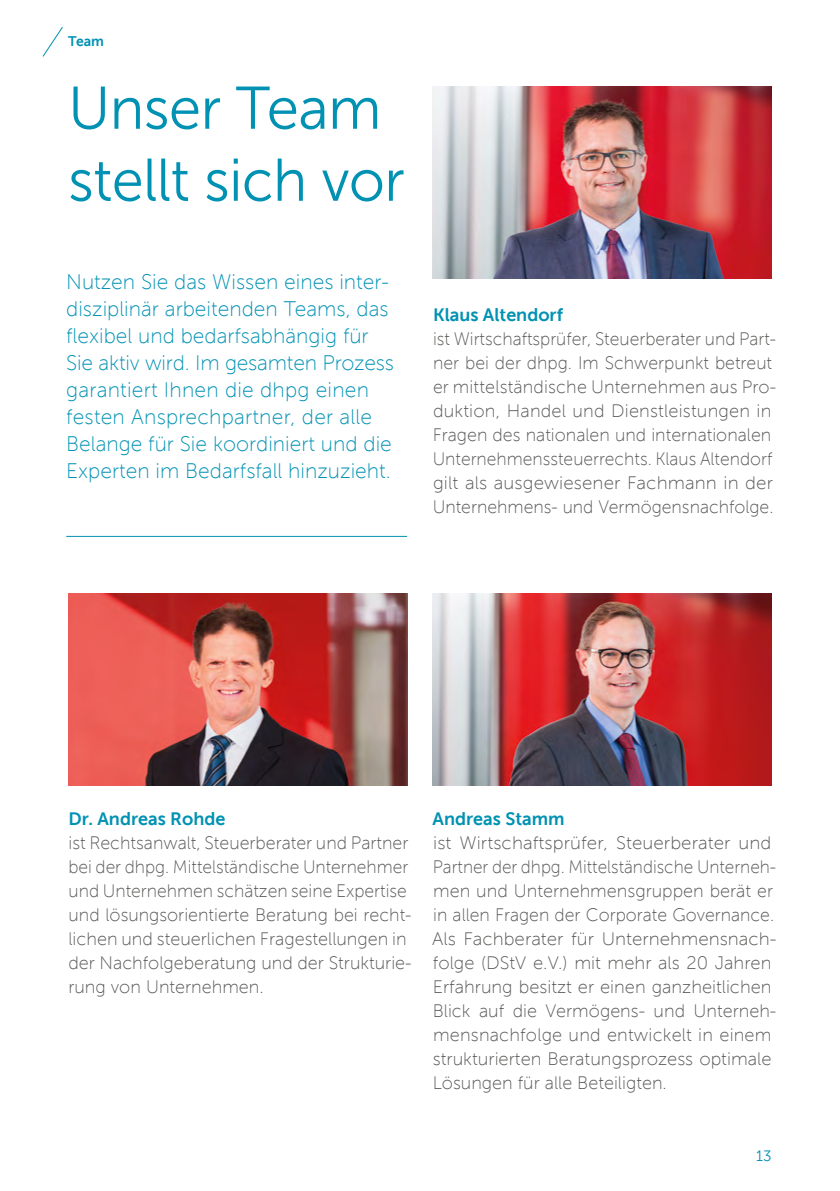
<style>
.page{position:relative;width:840px;height:1191px;background:#fff}
.page>*{position:absolute;margin:0;border:0;box-sizing:border-box;transform-origin:0 0}
.t1{font:700 60px/72px "Museofordhpg";letter-spacing:-.01em;color:#0091b3}
.t2{font:21px/27px "Museofordhpg";color:#0091b3}
.t3{font:18px/24px "Museofordhpg";color:#575756}
.t4{font:18px/24px "Museofordhpg";color:#575756;scale:1.04 1}
.t5{font:800 18px "Museofordhpg";color:#0091b3}
.t6{font:700 15px "Museofordhpg";color:#0091b3}
.t7{font:800 14px "Museofordhpg";color:#0091b3}
</style>
<div class="page">
<img style="left:432px;top:86px;width:339px;height:192px">
<img style="left:432px;top:593px;width:339px;height:192px">
<hr style="left:66px;top:536px;width:341px;height:1px;background:#0091b3">
<img style="left:68px;top:593px;width:339px;height:192px">
<svg style="left:42px;top:27px;width:21px;height:30px"></svg>
<p class="t7" style="left:68px;top:34px;width:37px">Team</p>
<h1 class="t1" style="left:68px;top:73px;width:338px">Unser Team stellt sich vor</h1>
<p class="t2" style="left:66px;top:268px;width:329px">Nutzen Sie das Wissen eines inter&shy;disziplinär arbeitenden Teams, das flexibel und bedarfsabhängig für Sie aktiv wird. Im gesamten Prozess garantiert Ihnen die dhpg einen festen Ansprechpartner, der alle Belange für Sie koordiniert und die Experten im Bedarfsfall hinzuzieht.</p>
<p class="t5" style="left:433px;top:304px;width:131px">Klaus Altendorf</p>
<p class="t3" style="left:432px;top:327px;width:345px">ist Wirtschaftsprüfer, Steuerberater und Part&shy;ner bei der dhpg. Im Schwerpunkt betreut er mittelständische Unternehmen aus Pro&shy;duktion, Handel und Dienstleistungen in Fragen des nationalen und internationalen Unternehmenssteuerrechts. Klaus Altendorf gilt als ausgewiesener Fachmann in der Unternehmens- und Vermögensnachfolge.</p>
<p class="t5" style="left:68px;top:808px;width:158px">Dr. Andreas Rohde</p>
<p class="t3" style="left:68px;top:831px;width:344px">ist Rechtsanwalt, Steuerberater und Partner bei der dhpg. Mittelständische Unternehmer und Unternehmen schätzen seine Expertise und lösungsorientierte Beratung bei recht&shy;lichen und steuerlichen Fragestellungen in der Nachfolgeberatung und der Strukturie&shy;rung von Unternehmen.</p>
<p class="t5" style="left:432px;top:808px;width:133px">Andreas Stamm</p>
<p class="t4" style="left:432px;top:831px;width:332px">ist Wirtschaftsprüfer, Steuerberater und Partner der dhpg. Mittelständische Unterneh&shy;men und Unternehmensgruppen berät er in allen Fragen der Corporate Governance.<br>Als Fachberater für Unternehmensnach&shy;folge (DStV e. V.) mit mehr als 20 Jahren Erfahrung besitzt er einen ganzheitlichen Blick auf die Vermögens- und Unterneh&shy;mensnachfolge und entwickelt in einem strukturierten Beratungsprozess optimale Lösungen für alle Beteiligten.</p>
<p class="t6" style="left:755px;top:1147px;width:17px">13</p>
</div>
